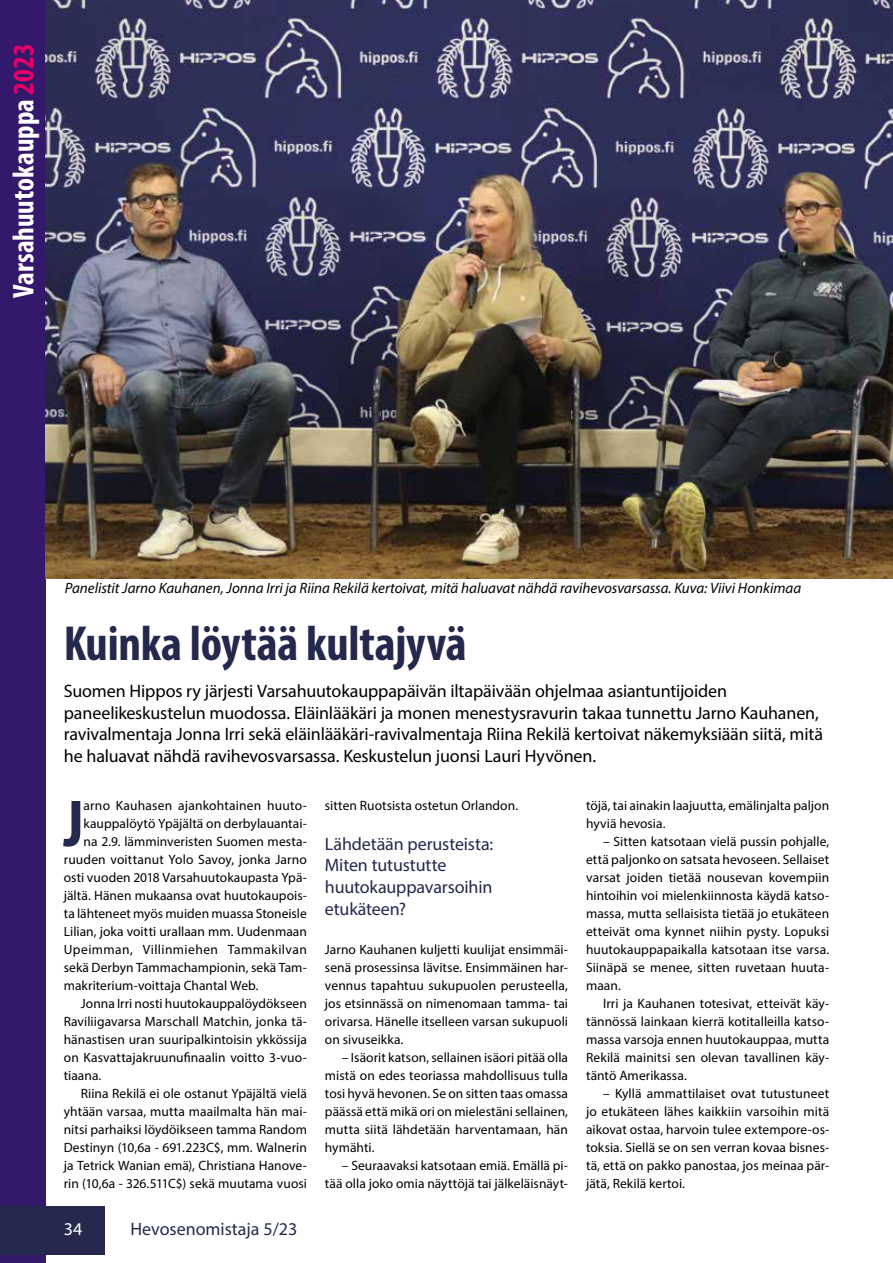
<style>
.page{position:relative;width:893px;height:1263px;background:#fff}
.page>*{position:absolute;margin:0;border:0;box-sizing:border-box;transform-origin:0 0}
.t1{font:700 condensed 66.9px "Myriad Pro";color:#24294d}
.t2{font:700 condensed 49.5px "Myriad Pro";letter-spacing:-.005em;color:#24284c}
.t3{font:700 condensed 30px "Myriad Pro";color:#fff}
.t4{font:18px/21.6px "Myriad Pro";letter-spacing:-.01em;color:#000}
.t5{font:18px/21.6px "Myriad Pro";letter-spacing:-.005em;color:#24284c}
.t6{font:18px "Myriad Pro";color:#24294d}
.t7{font:18px "Myriad Pro";color:#fff}
.t8{font:italic 15px "Myriad Pro";color:#000}
.t9{font:13.5px/18px "Myriad Pro";letter-spacing:.005em;color:#000;text-align:justify}
.t10{font:13.5px "Myriad Pro";letter-spacing:.03em;color:#000}
.s1{color:#e20068}
</style>
<div class="page">
<div style="left:0;top:0;width:46px;height:1263px;background:#34186c"></div>
<div style="left:0;top:1206px;width:105px;height:49px;background:#24294d"></div>
<img style="left:46px;top:0;width:847px;height:578px">
<h3 class="t3" style="left:5px;top:298px;width:256px;rotate:-90deg">Varsahuutokauppa <span class="s1">2023</span></h3>
<p class="t8" style="left:65px;top:579px;width:738px">Panelistit Jarno Kauhanen, Jonna Irri ja Riina Rekilä kertoivat, mitä haluavat nähdä ravihevosvarsassa. Kuva: Viivi Honkimaa</p>
<h2 class="t2" style="left:64px;top:613px;width:405px">Kuinka löytää kultajyvä</h2>
<p class="t4" style="left:64px;top:680px;width:761px">Suomen Hippos ry järjesti Varsahuutokauppapäivän iltapäivään ohjelmaa asiantuntijoiden paneelikeskustelun muodossa. Eläinlääkäri ja monen menestysravurin takaa tunnettu Jarno Kauhanen, ravivalmentaja Jonna Irri sekä eläinlääkäri-ravivalmentaja Riina Rekilä kertoivat näkemyksiään siitä, mitä he haluavat nähdä ravihevosvarsassa. Keskustelun juonsi Lauri Hyvönen.</p>
<h1 class="t1" style="left:64px;top:782px;width:21px">J</h1>
<p class="t9" style="left:84px;top:796px;width:225px">arno Kauhasen ajankohtainen huuto-</p>
<p class="t9" style="left:84px;top:814px;width:225px">kauppalöytö Ypäjältä on derbylauantai-</p>
<p class="t9" style="left:84px;top:832px;width:225px">na 2.9. lämminveristen Suomen mesta-</p>
<p class="t9" style="left:64px;top:850px;width:245px">ruuden voittanut Yolo Savoy, jonka Jarno</p>
<p class="t9" style="left:64px;top:868px;width:245px">osti vuoden 2018 Varsahuutokaupasta Ypä-</p>
<p class="t9" style="left:64px;top:886px;width:245px">jältä. Hänen mukaansa ovat huutokaupois-</p>
<p class="t9" style="left:64px;top:904px;width:245px">ta lähteneet myös muiden muassa Stoneisle</p>
<p class="t9" style="left:64px;top:922px;width:245px">Lilian, joka voitti urallaan mm. Uudenmaan</p>
<p class="t10" style="left:64px;top:941px;width:245px">Upeimman, Villinmiehen Tammakilvan</p>
<p class="t9" style="left:64px;top:958px;width:245px">sekä Derbyn Tammachampionin, sekä Tam-</p>
<p class="t9" style="left:64px;top:976px;width:196px">makriterium-voittaja Chantal Web.</p>
<p class="t9" style="left:81px;top:994px;width:228px">Jonna Irri nosti huutokauppalöydökseen</p>
<p class="t9" style="left:64px;top:1012px;width:245px">Raviliigavarsa Marschall Matchin, jonka tä-</p>
<p class="t9" style="left:64px;top:1030px;width:245px">hänastisen uran suuripalkintoisin ykkössija</p>
<p class="t9" style="left:64px;top:1048px;width:245px">on Kasvattajakruunufinaalin voitto 3-vuo-</p>
<p class="t9" style="left:64px;top:1066px;width:39px">tiaana.</p>
<p class="t9" style="left:81px;top:1084px;width:228px">Riina Rekilä ei ole ostanut Ypäjältä vielä</p>
<p class="t9" style="left:64px;top:1102px;width:245px">yhtään varsaa, mutta maailmalta hän mai-</p>
<p class="t9" style="left:64px;top:1120px;width:245px">nitsi parhaiksi löydöikseen tamma Random</p>
<p class="t9" style="left:64px;top:1138px;width:245px">Destinyn (10,6a - 691.223C$, mm. Walnerin</p>
<p class="t9" style="left:64px;top:1156px;width:245px">ja Tetrick Wanian emä), Christiana Hanove-</p>
<p class="t9" style="left:64px;top:1174px;width:245px">rin (10,6a - 326.511C$) sekä muutama vuosi</p>
<h3 class="t7" style="left:64px;top:1218px;width:20px">34</h3>
<h3 class="t6" style="left:130px;top:1218px;width:168px">Hevosenomistaja 5/23</h3>
<p class="t9" style="left:325px;top:796px;width:195px">sitten Ruotsista ostetun Orlandon.</p>
<h3 class="t5" style="left:325px;top:832px;width:170px">Lähdetään perusteista:<br>Miten tutustutte huutokauppavarsoihin etukäteen?</h3>
<p class="t9" style="left:325px;top:940px;width:245px">Jarno Kauhanen kuljetti kuulijat ensimmäi&shy;senä prosessinsa lävitse. Ensimmäinen har&shy;vennus tapahtuu sukupuolen perusteella, jos etsinnässä on nimenomaan tamma- tai orivarsa. Hänelle itselleen varsan sukupuoli on sivuseikka.</p>
<p class="t9" style="left:325px;top:1048px;width:245px;text-indent:17px">– Isäorit katson, sellainen isäori pitää olla mistä on edes teoriassa mahdollisuus tulla tosi hyvä hevonen. Se on sitten taas omassa päässä että mikä ori on mielestäni sellainen, mutta siitä lähdetään harventamaan, hän hymähti.</p>
<p class="t9" style="left:325px;top:1156px;width:245px;text-align:right">– Seuraavaksi katsotaan emiä. Emällä pi&shy;tää olla joko omia näyttöjä tai jälkeläisnäyt-</p>
<p class="t9" style="left:586px;top:796px;width:245px">töjä, tai ainakin laajuutta, emälinjalta paljon hyviä hevosia.</p>
<p class="t9" style="left:586px;top:832px;width:245px;text-indent:17px">– Sitten katsotaan vielä pussin pohjalle, että paljonko on satsata hevoseen. Sellaiset varsat joiden tietää nousevan kovempiin hintoihin voi mielenkiinnosta käydä katso&shy;massa, mutta sellaisista tietää jo etukäteen etteivät oma kynnet niihin pysty. Lopuksi huutokauppapaikalla katsotaan itse varsa.<br>Siinäpä se menee, sitten ruvetaan huuta&shy;maan.</p>
<p class="t9" style="left:586px;top:994px;width:245px;text-indent:17px">Irri ja Kauhanen totesivat, etteivät käy&shy;tännössä lainkaan kierrä kotitalleilla katso&shy;massa varsoja ennen huutokauppaa, mutta Rekilä mainitsi sen olevan tavallinen käy&shy;täntö Amerikassa.</p>
<p class="t9" style="left:586px;top:1084px;width:245px;text-indent:17px">– Kyllä ammattilaiset ovat tutustuneet jo etukäteen lähes kaikkiin varsoihin mitä aikovat ostaa, harvoin tulee extempore-os&shy;toksia. Siellä se on sen verran kovaa bisnes&shy;tä, että on pakko panostaa, jos meinaa pär&shy;jätä, Rekilä kertoi.</p>
</div>
